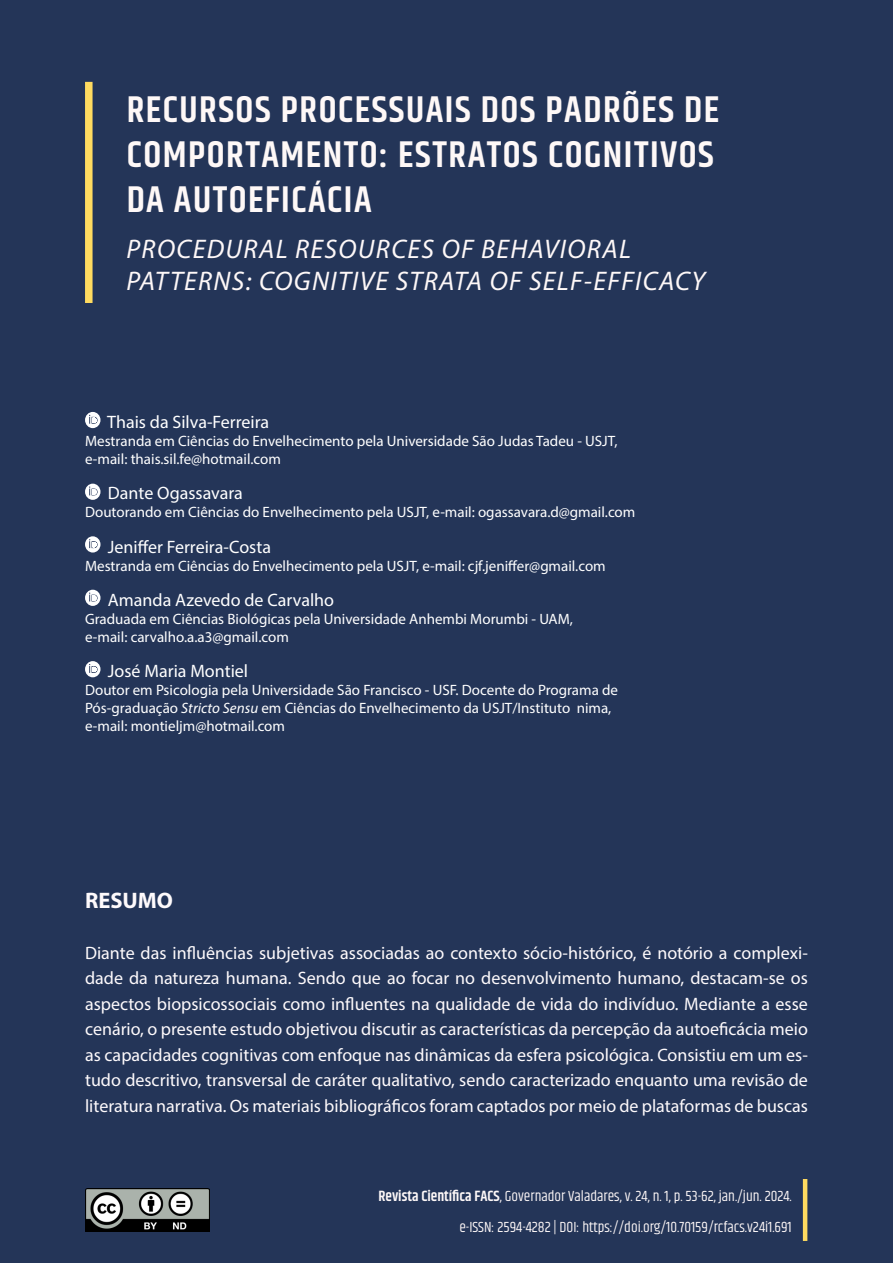
<style>
.page{position:relative;width:893px;height:1263px;background:#243558}
.page>*{position:absolute;margin:0;border:0;box-sizing:border-box;transform-origin:0 0}
.t1{font:600 37.5px/45px "Khand";letter-spacing:.04em;color:#fef8f7}
.t2{font:italic 27px/32.4px "Myriad Variable Concept";letter-spacing:.05em;color:#fef8f8}
.t3{font:700 22.5px "Myriad Pro";color:#fefafc}
.t4{font:18px/25.5px "Myriad Pro";color:#fefafc;text-align:justify}
.t5{font:18px "Myriad Pro";color:#fff}
.t6{font:15px/18px "Myriad Pro";color:#fff}
.t7{font:15px "Khand";color:#fef8f8}
.s1{font-style:italic}
.s2{font-weight:600}
</style>
<div class="page">
<hr style="left:803px;top:1179px;width:4px;height:62px;background:#ffdb60">
<div style="left:85px;top:82px;width:8px;height:221px;background:#ffdb60"></div>
<img style="left:85px;top:1188px;width:124px;height:43px">
<svg style="left:85px;top:412px;width:16px;height:16px"></svg>
<svg style="left:85px;top:484px;width:16px;height:16px"></svg>
<svg style="left:85px;top:536px;width:16px;height:16px"></svg>
<svg style="left:85px;top:590px;width:16px;height:16px"></svg>
<svg style="left:85px;top:661px;width:16px;height:16px"></svg>
<h1 class="t1" style="left:127px;top:87px;width:594px">RECURSOS PROCESSUAIS DOS PADRÕES DE<br>COMPORTAMENTO: ESTRATOS COGNITIVOS<br>DA AUTOEFICÁCIA</h1>
<h2 class="t2" style="left:127px;top:232px;width:580px">PROCEDURAL RESOURCES OF BEHAVIORAL<br>PATTERNS: COGNITIVE STRATA OF SELF-EFFICACY</h2>
<p class="t5" style="left:107px;top:411px;width:163px">Thais da Silva-Ferreira</p>
<p class="t6" style="left:85px;top:432px;width:534px">Mestranda em Ciências do Envelhecimento pela Universidade São Judas Tadeu - USJT, e-mail: thais.sil.fe@hotmail.com</p>
<p class="t5" style="left:108px;top:482px;width:137px">Dante Ogassavara</p>
<p class="t6" style="left:85px;top:503px;width:552px">Doutorando em Ciências do Envelhecimento pela USJT, e-mail: ogassavara.d@gmail.com</p>
<p class="t5" style="left:108px;top:535px;width:165px">Jeniffer Ferreira-Costa</p>
<p class="t6" style="left:85px;top:556px;width:522px">Mestranda em Ciências do Envelhecimento pela USJT, e-mail: cjf.jeniffer@gmail.com</p>
<p class="t5" style="left:108px;top:589px;width:228px">Amanda Azevedo de Carvalho</p>
<p class="t6" style="left:85px;top:610px;width:489px">Graduada em Ciências Biológicas pela Universidade Anhembi Morumbi - UAM, e-mail: carvalho.a.a3@gmail.com</p>
<p class="t5" style="left:108px;top:660px;width:142px">José Maria Montiel</p>
<p class="t6" style="left:85px;top:681px;width:534px">Doutor em Psicologia pela Universidade São Francisco - USF. Docente do Programa de<br>Pós-graduação <span class="s1">Stricto Sensu</span> em Ciências do Envelhecimento da USJT/Instituto nima, e-mail: montieljm@hotmail.com</p>
<p class="t3" style="left:85px;top:885px;width:90px">RESUMO</p>
<p class="t4" style="left:85px;top:940px;width:724px">Diante das influências subjetivas associadas ao contexto sócio-histórico, é notório a complexi&shy;dade da natureza humana. Sendo que ao focar no desenvolvimento humano, destacam-se os aspectos biopsicossociais como influentes na qualidade de vida do indivíduo. Mediante a esse cenário, o presente estudo objetivou discutir as características da percepção da autoeficácia meio as capacidades cognitivas com enfoque nas dinâmicas da esfera psicológica. Consistiu em um es&shy;tudo descritivo, transversal de caráter qualitativo, sendo caracterizado enquanto uma revisão de literatura narrativa. Os materiais bibliográficos foram captados por meio de plataformas de buscas</p>
<p class="t7" style="left:378px;top:1188px;width:415px"><span class="s2">Revista Científica FACS</span>, Governador Valadares, v. 24, n. 1, p. 53-62, jan./jun. 2024.</p>
<p class="t7" style="left:459px;top:1219px;width:334px">e-ISSN: 2594-4282 | DOI: https://doi.org/10.70159/rcfacs.v24i1.691</p>
</div>
